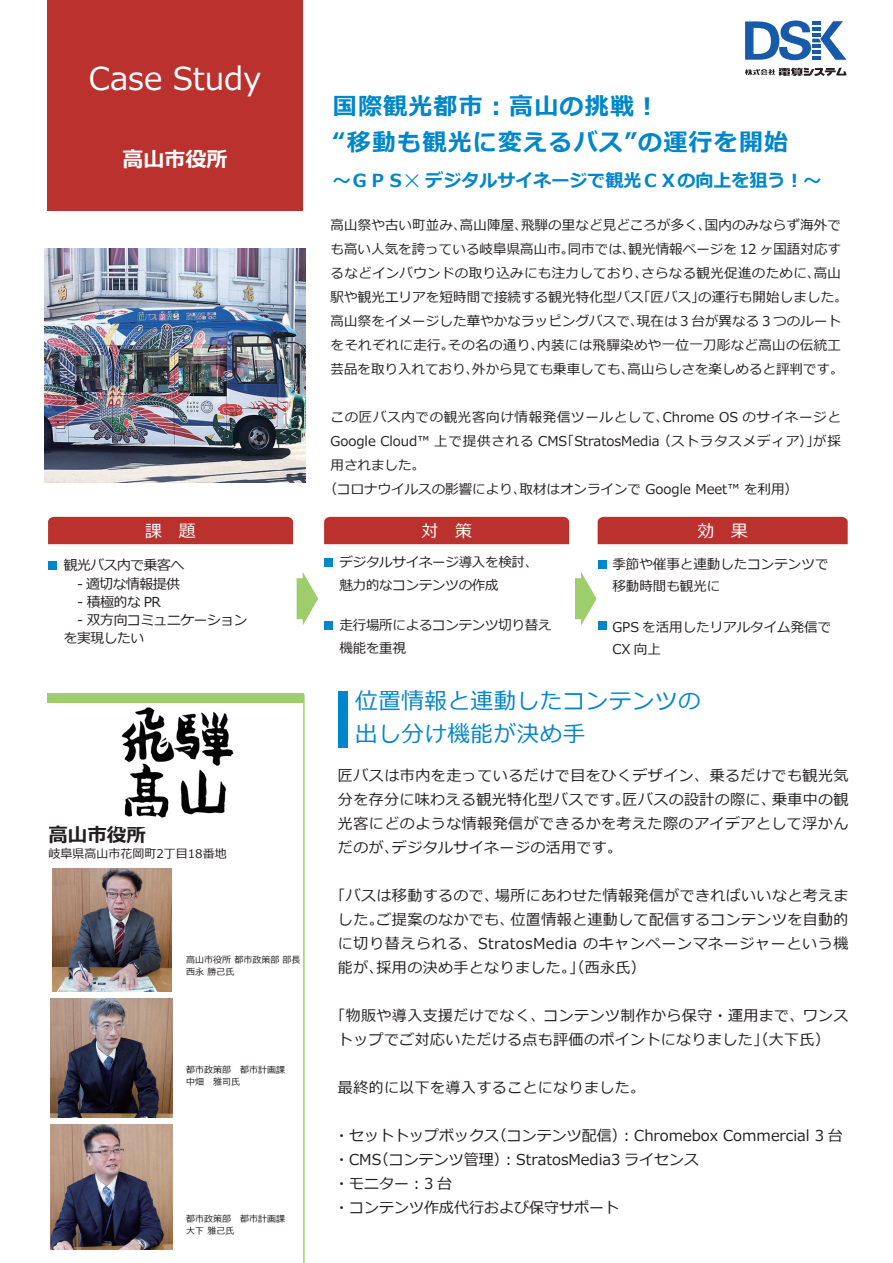
<style>
.page{position:relative;width:893px;height:1263px;background:#fff}
.page>*{position:absolute;margin:0;border:0;box-sizing:border-box;transform-origin:0 0}
.t1{font:31.5px "Meiryo";color:#fff}
.t2{font:700 24px/36px "Meiryo";letter-spacing:.05em;color:#0086cb}
.t3{font:22.5px/33px "Meiryo";letter-spacing:.025em;color:#0086cb}
.t4{font:700 21px "Meiryo";color:#fff}
.t5{font:700 19.5px "Meiryo";color:#231f20}
.t6{font:700 18px "Meiryo";color:#0086cb}
.t7{font:16.8px "Meiryo";color:#fff}
.t8{font:15px/24px "Meiryo";letter-spacing:.025em;color:#231f20;text-align:justify}
.t9{font:15px/24px "Meiryo";color:#231f20}
.t10{font:13.8px/18.3px "Meiryo";letter-spacing:-.03em;color:#231f20}
.t11{font:13.5px/24px "Meiryo";letter-spacing:.005em;color:#231f20}
.t12{font:13.5px/22.5px "Meiryo";letter-spacing:-.02em;color:#231f20}
.t13{font:13.5px "Meiryo";letter-spacing:.05em;color:#231f20}
.t14{font:12px "Meiryo";color:#231f20}
.t15{font:9px/12px "Meiryo";color:#231f20}
</style>
<div class="page">
<div style="left:48px;top:561px;width:9px;height:9px;background:#0086cb"></div>
<div style="left:324px;top:558px;width:9px;height:9px;background:#0086cb"></div>
<div style="left:324px;top:621px;width:9px;height:9px;background:#0086cb"></div>
<div style="left:598px;top:621px;width:9px;height:9px;background:#0086cb"></div>
<div style="left:598px;top:560px;width:9px;height:9px;background:#0086cb"></div>
<div style="left:324px;top:517px;width:245px;height:27px;background:#ba312e"></div>
<div style="left:598px;top:517px;width:250px;height:27px;background:#ba312e"></div>
<div style="left:48px;top:517px;width:245px;height:27px;background:#ba312e"></div>
<svg style="left:297px;top:572px;width:21px;height:54px"></svg>
<svg style="left:575px;top:572px;width:22px;height:54px"></svg>
<div style="left:48px;top:0;width:255px;height:210px;background:#ba312e"></div>
<div style="left:338px;top:691px;width:10px;height:56px;background:#0086cb"></div>
<div style="left:48px;top:693px;width:256px;height:10px;background:#9ece6c"></div>
<hr style="left:303px;top:694px;width:2px;height:569px;background:#9ece6c">
<img style="left:121px;top:707px;width:113px;height:111px">
<svg style="left:745px;top:20px;width:101px;height:41px"></svg>
<svg style="left:745px;top:68px;width:102px;height:8px"></svg>
<img style="left:45px;top:249px;width:260px;height:234px">
<img style="left:52px;top:868px;width:119px;height:123px">
<img style="left:51px;top:998px;width:122px;height:120px">
<img style="left:51px;top:1125px;width:122px;height:124px">
<h1 class="t1" style="left:89px;top:57px;width:174px">Case Study</h1>
<h3 class="t4" style="left:123px;top:145px;width:106px">高山市役所</h3>
<h2 class="t2" style="left:333px;top:89px;width:457px">国際観光都市：高山の挑戦！<br>“移動も観光に変えるバス”の運行を開始</h2>
<h3 class="t6" style="left:333px;top:168px;width:490px">～ＧＰＳ✕ デジタルサイネージで観光ＣＸの向上を狙う！～</h3>
<p class="t11" style="left:330px;top:214px;width:519px">高山祭や古い町並み、高山陣屋、飛騨の里など見どころが多く、国内のみならず海外でも高い人気を誇っている岐阜県高山市。同市では、観光情報ページを 12 ヶ国語対応するなどインバウンドの取り込みにも注力しており、さらなる観光促進のために、高山駅や観光エリアを短時間で接続する観光特化型バス「匠バス」の運行も開始しました。高山祭をイメージした華やかなラッピングバスで、現在は 3 台が異なる 3 つのルートをそれぞれに走行。その名の通り、内装には飛驒染めや一位一刀彫など高山の伝統工芸品を取り入れており、外から見ても乗車しても、高山らしさを楽しめると評判です。</p>
<p class="t13" style="left:330px;top:408px;width:512px">この匠バス内での観光客向け情報発信ツールとして、Chrome OS のサイネージと</p>
<p class="t11" style="left:330px;top:430px;width:512px">Google Cloud™ 上で提供される CMS「StratosMedia （ストラタスメディア）」が採</p>
<p class="t11" style="left:330px;top:454px;width:96px">用されました。</p>
<p class="t11" style="left:324px;top:478px;width:476px">（コロナウイルスの影響により、取材はオンラインで Google Meet™ を利用）</p>
<p class="t7" style="left:145px;top:519px;width:52px">課　題</p>
<p class="t7" style="left:421px;top:519px;width:52px">対　策</p>
<p class="t7" style="left:697px;top:519px;width:52px">効　果</p>
<p class="t10" style="left:64px;top:557px;width:185px">観光バス内で乗客へ<br>　- 適切な情報提供<br>　- 積極的な PR<br>　- 双方向コミュニケーションを実現したい</p>
<p class="t12" style="left:340px;top:552px;width:200px">デジタルサイネージ導入を検討、魅力的なコンテンツの作成</p>
<p class="t12" style="left:340px;top:615px;width:213px">走行場所によるコンテンツ切り替え機能を重視</p>
<p class="t11" style="left:612px;top:553px;width:217px;line-height:22.5px">季節や催事と連動したコンテンツで移動時間も観光に</p>
<p class="t11" style="left:612px;top:616px;width:220px;line-height:22.5px">GPS を活用したリアルタイム発信で<br>CX 向上</p>
<h3 class="t5" style="left:48px;top:821px;width:99px">高山市役所</h3>
<p class="t14" style="left:48px;top:846px;width:180px">岐阜県高山市花岡町2丁目18番地</p>
<p class="t15" style="left:186px;top:954px;width:116px">高山市役所 都市政策部 部長西永 勝己氏</p>
<p class="t15" style="left:186px;top:1064px;width:100px">都市政策部　都市計画課中畑　雅司氏</p>
<p class="t15" style="left:186px;top:1213px;width:100px">都市政策部　都市計画課大下 雅己氏</p>
<h3 class="t3" style="left:355px;top:686px;width:347px">位置情報と連動したコンテンツの出し分け機能が決め手</h3>
<p class="t8" style="left:338px;top:764px;width:512px">匠バスは市内を走っているだけで目をひくデザイン、乗るだけでも観光気分を存分に味わえる観光特化型バスです。匠バスの設計の際に、乗車中の観光客にどのような情報発信ができるかを考えた際のアイデアとして浮かんだのが、デジタルサイネージの活用です。</p>
<p class="t8" style="left:338px;top:884px;width:512px;text-indent:-8px">「バスは移動するので、場所にあわせた情報発信ができればいいなと考えました。ご提案のなかでも、位置情報と連動して配信するコンテンツを自動的に切り替えられる、StratosMedia のキャンペーンマネージャーという機能が、採用の決め手となりました。」（西永氏）</p>
<p class="t8" style="left:338px;top:1004px;width:512px;text-indent:-8px">「物販や導入支援だけでなく、コンテンツ制作から保守・運用まで、ワンストップでご対応いただける点も評価のポイントになりました」（大下氏）</p>
<p class="t8" style="left:338px;top:1076px;width:309px">最終的に以下を導入することになりました。</p>
<p class="t9" style="left:334px;top:1124px;width:510px">・セットトップボックス（コンテンツ配信）：Chromebox Commercial 3 台・CMS（コンテンツ管理）：StratosMedia3 ライセンス<br>・モニター：3 台<br>・コンテンツ作成代行および保守サポート</p>
</div>
